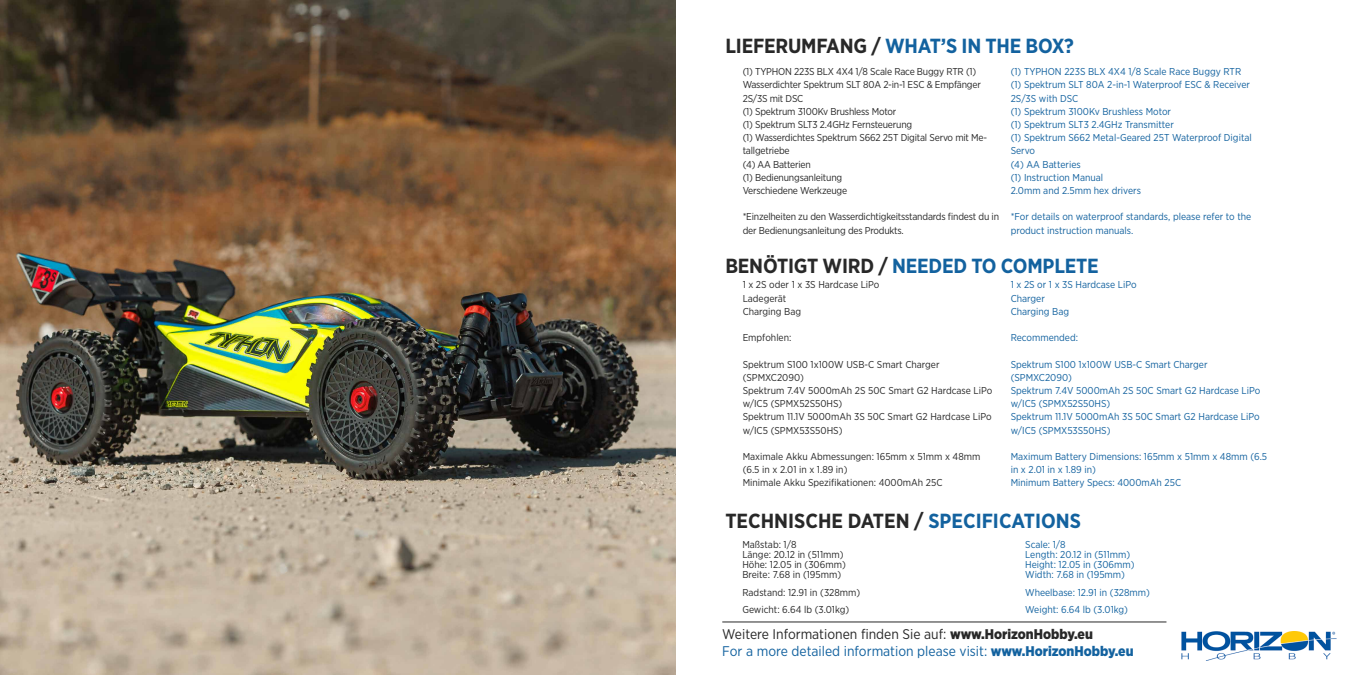
<style>
.page{position:relative;width:1350px;height:675px;background:#fff}
.page>*{position:absolute;margin:0;border:0;box-sizing:border-box;transform-origin:0 0}
.t1{font:700 20.4px "Gotham Narrow";letter-spacing:-.01em;color:#13629f}
.t2{font:700 20.4px "Gotham Narrow";color:#282828}
.t3{font:14px/16.8px "Gotham Narrow";color:#13629f}
.t4{font:10px/13.2px "Gotham Narrow";color:#13629f}
.t5{font:10px/13.2px "Gotham Narrow";color:#282828}
.t6{font:10px/13.2px "Gotham Narrow";letter-spacing:-.02em;color:#282828}
.t7{font:10px/10px "Gotham Narrow";color:#1363a0}
.s1{color:#282828}
.s2{color:#13629f}
.s3{font-weight:900;color:#282828}
.s4{font-weight:900}
</style>
<div class="page">
<img style="left:1182px;top:632px;width:154px;height:28px">
<hr style="left:722px;top:622px;width:444px;height:1px;background:#282828">
<img style="left:0;top:0;width:675px;height:675px">
<h1 class="t1" style="left:725px;top:33px;width:350px"><span class="s1">LIEFERUMFANG /</span> WHAT’S IN THE BOX?</h1>
<p class="t6" style="left:743px;top:65px;width:246px">(1) TYPHON 223S BLX 4X4 1/8 Scale Race Buggy RTR (1)<br>Wasserdichter Spektrum SLT 80A 2-in-1 ESC &amp; Empfänger 2S/3S mit DSC<br>(1) Spektrum 3100Kv Brushless Motor<br>(1) Spektrum SLT3 2.4GHz Fernsteuerung<br>(1) Wasserdichtes Spektrum S662 25T Digital Servo mit Me&shy;tallgetriebe<br>(4) AA Batterien<br>(1) Bedienungsanleitung<br>Verschiedene Werkzeuge</p>
<p class="t6" style="left:743px;top:210px;width:258px">*Einzelheiten zu den Wasserdichtigkeitsstandards findest du in der Bedienungsanleitung des Produkts.</p>
<p class="t4" style="left:1011px;top:65px;width:243px">(1) TYPHON 223S BLX 4X4 1/8 Scale Race Buggy RTR (1) Spektrum SLT 80A 2-in-1 Waterproof ESC &amp; Receiver<br>2S/3S with DSC<br>(1) Spektrum 3100Kv Brushless Motor<br>(1) Spektrum SLT3 2.4GHz Transmitter<br>(1) Spektrum S662 Metal-Geared 25T Waterproof Digital<br>Servo<br>(4) AA Batteries<br>(1) Instruction Manual<br>2.0mm and 2.5mm hex drivers</p>
<p class="t4" style="left:1011px;top:210px;width:242px">*For details on waterproof standards, please refer to the product instruction manuals.</p>
<h1 class="t1" style="left:725px;top:252px;width:375px"><span class="s1">BENÖTIGT WIRD /</span> NEEDED TO COMPLETE</h1>
<p class="t5" style="left:743px;top:278px;width:138px">1 x 2S oder 1 x 3S Hardcase LiPo<br>Ladegerät<br>Charging Bag</p>
<p class="t5" style="left:743px;top:331px;width:50px">Empfohlen:</p>
<p class="t5" style="left:743px;top:357px;width:251px">Spektrum S100 1x100W USB-C Smart Charger (SPMXC2090)<br>Spektrum 7.4V 5000mAh 2S 50C Smart G2 Hardcase LiPo w/IC5 (SPMX52S50HS)<br>Spektrum 11.1V 5000mAh 3S 50C Smart G2 Hardcase LiPo w/IC5 (SPMX53S50HS)</p>
<p class="t5" style="left:743px;top:450px;width:239px">Maximale Akku Abmessungen: 165mm x 51mm x 48mm (6.5 in x 2.01 in x 1.89 in)<br>Minimale Akku Spezifikationen: 4000mAh 25C</p>
<p class="t4" style="left:1011px;top:278px;width:128px">1 x 2S or 1 x 3S Hardcase LiPo<br>Charger<br>Charging Bag</p>
<p class="t4" style="left:1011px;top:331px;width:69px">Recommended:</p>
<p class="t4" style="left:1011px;top:357px;width:251px">Spektrum S100 1x100W USB-C Smart Charger (SPMXC2090)<br>Spektrum 7.4V 5000mAh 2S 50C Smart G2 Hardcase LiPo w/IC5 (SPMX52S50HS)<br>Spektrum 11.1V 5000mAh 3S 50C Smart G2 Hardcase LiPo w/IC5 (SPMX53S50HS)</p>
<p class="t4" style="left:1011px;top:450px;width:258px">Maximum Battery Dimensions: 165mm x 51mm x 48mm (6.5 in x 2.01 in x 1.89 in)<br>Minimum Battery Specs: 4000mAh 25C</p>
<h1 class="t2" style="left:725px;top:508px;width:357px">TECHNISCHE DATEN / <span class="s2">SPECIFICATIONS</span></h1>
<p class="t5" style="left:742px;top:539px;width:105px;line-height:10px">Maßstab: 1/8<br>Länge: 20.12 in (511mm)<br>Höhe: 12.05 in (306mm)<br>Breite: 7.68 in (195mm)</p>
<p class="t5" style="left:742px;top:583px;width:119px;line-height:17.6px">Radstand: 12.91 in (328mm)<br>Gewicht: 6.64 lb (3.01kg)</p>
<p class="t7" style="left:1025px;top:539px;width:111px">Scale: 1/8<br>Length: 20.12 in (511mm)<br>Height: 12.05 in (306mm)<br>Width: 7.68 in (195mm)</p>
<p class="t7" style="left:1025px;top:583px;width:126px;line-height:17.6px">Wheelbase: 12.91 in (328mm)<br>Weight: 6.64 lb (3.01kg)</p>
<h2 class="t3" style="left:722px;top:626px;width:413px"><span class="s1">Weitere Informationen finden Sie auf:</span> <span class="s3">www.HorizonHobby.eu<br></span>For a more detailed information please visit: <span class="s4">www.HorizonHobby.eu</span></h2>
</div>
